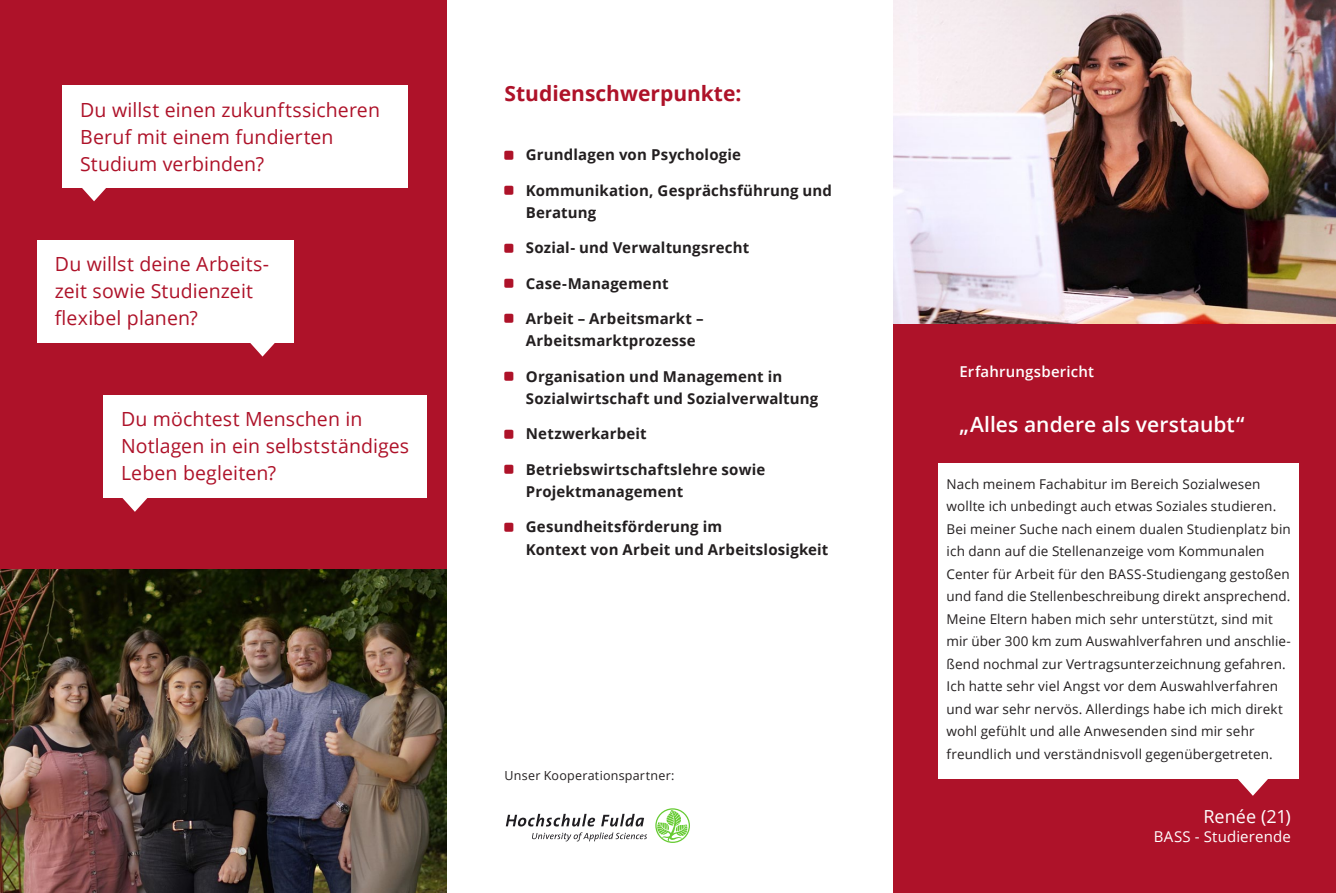
<style>
.page{position:relative;width:1336px;height:893px;background:#fff}
.page>*{position:absolute;margin:0;border:0;box-sizing:border-box;transform-origin:0 0}
.t1{font:600 21px "Open Sans";color:#fff}
.t2{font:700 21px "Open Sans";color:#ae1229}
.t3{font:19.5px/27px "Open Sans";letter-spacing:.005em;color:#ae1229}
.t4{font:18px "Open Sans";color:#fff}
.t5{font:700 15px/22.5px "Open Sans";letter-spacing:.01em;color:#231f20}
.t6{font:600 15px "Open Sans";letter-spacing:.01em;color:#fff}
.t7{font:15px "Open Sans";color:#fff}
.t8{font:13.5px/22.5px "Open Sans";letter-spacing:.01em;color:#231f20}
.t9{font:12.45px "Open Sans";letter-spacing:.02em;color:#231f20}
</style>
<div class="page">
<div style="left:0;top:0;width:446px;height:587px;background:#ae1229"></div>
<div style="left:893px;top:265px;width:442px;height:628px;background:#ae1229"></div>
<div style="left:938px;top:463px;width:360px;height:316px;background:#fff"></div>
<svg style="left:1238px;top:779px;width:30px;height:17px"></svg>
<img style="left:893px;top:0;width:442px;height:323px">
<div style="left:62px;top:85px;width:345px;height:102px;background:#fff"></div>
<svg style="left:80px;top:187px;width:28px;height:14px"></svg>
<div style="left:37px;top:240px;width:256px;height:102px;background:#fff"></div>
<svg style="left:249px;top:342px;width:27px;height:15px"></svg>
<div style="left:103px;top:395px;width:323px;height:102px;background:#fff"></div>
<svg style="left:121px;top:497px;width:28px;height:15px"></svg>
<img style="left:0;top:570px;width:446px;height:323px">
<svg style="left:655px;top:808px;width:35px;height:35px"></svg>
<svg style="left:505px;top:814px;width:139px;height:12px"></svg>
<svg style="left:532px;top:832px;width:115px;height:9px"></svg>
<h2 class="t3" style="left:80px;top:95px;width:301px">Du willst einen zukunftssicheren<br>Beruf mit einem fundierten -Studium verbinden?</h2>
<h2 class="t3" style="left:55px;top:250px;width:216px">Du willst deine Arbeits&shy;zeit sowie Studienzeit flexibel planen?</h2>
<h2 class="t3" style="left:121px;top:405px;width:289px">Du möchtest M enschen in<br>N otlagen in ein selbstständiges<br>Leben begleiten?</h2>
<h1 class="t2" style="left:504px;top:79px;width:238px">Studienschwerpunkte:</h1>
<p class="t5" style="left:526px;top:143px;width:217px">Grundlagen von Psychologie</p>
<p class="t5" style="left:526px;top:178px;width:308px">Kommunikation, Gesprächsführung und<br>Beratung</p>
<p class="t5" style="left:526px;top:236px;width:225px">Sozial- und Verwaltungsrecht</p>
<p class="t5" style="left:526px;top:271px;width:144px">Case-Management</p>
<p class="t5" style="left:526px;top:307px;width:179px">Arbeit – Arbeitsmarkt –<br>Arbeitsmarktprozesse</p>
<p class="t5" style="left:526px;top:365px;width:294px">Organisation und Management in<br>Sozialwirtschaft und Sozialverwaltung</p>
<p class="t5" style="left:526px;top:422px;width:122px">Netzwerkarbeit</p>
<p class="t5" style="left:526px;top:458px;width:241px">Betriebswirtschaftslehre sowie<br>Projektmanagement</p>
<p class="t5" style="left:526px;top:515px;width:304px">Gesundheitsförderung im<br>Kontext von Arbeit und Arbeitslosigkeit</p>
<p class="t9" style="left:504px;top:767px;width:171px">U nser Kooperationspartner:</p>
<p class="t6" style="left:959px;top:361px;width:136px">Erfahrungsbericht</p>
<h1 class="t1" style="left:959px;top:410px;width:286px">„Alles andere als verstaubt“</h1>
<p class="t8" style="left:946px;top:472px;width:346px">Nach meinem Fachabitur im Bereich Sozialwesen wollte ich unbedingt auch etwas Soziales studieren.<br>Bei meiner Suche nach einem dualen Studienplatz bin ich dann auf die Stellenanzeige vom Kommunalen Center für Arbeit für den BASS</p>
<p class="t8" style="left:946px;top:562px;width:345px;text-indent:196px">-Studiengang gestoßen und fand die Stellenbeschreibung direkt ansprechend.<br>M eine Eltern haben mich sehr unterstützt, sind mit mir über 300 km zum Auswahlverfahren und anschlie&shy;ßend nochmal zur Vertragsunterzeichnung gefahren.<br>I ch hatte sehr viel Angst vor dem Auswahlverfahren und war sehr nervös. Allerdings habe ich mich direkt wohl gefühlt und alle Anwesenden sind mir sehr freundlich und verständnisvoll gegenübergetreten.</p>
<h3 class="t4" style="left:1203px;top:804px;width:89px">Renée (21)</h3>
<p class="t7" style="left:1153px;top:826px;width:10px">BASS</p>
<p class="t7" style="left:1194px;top:826px;width:97px">- Studierende</p>
</div>
